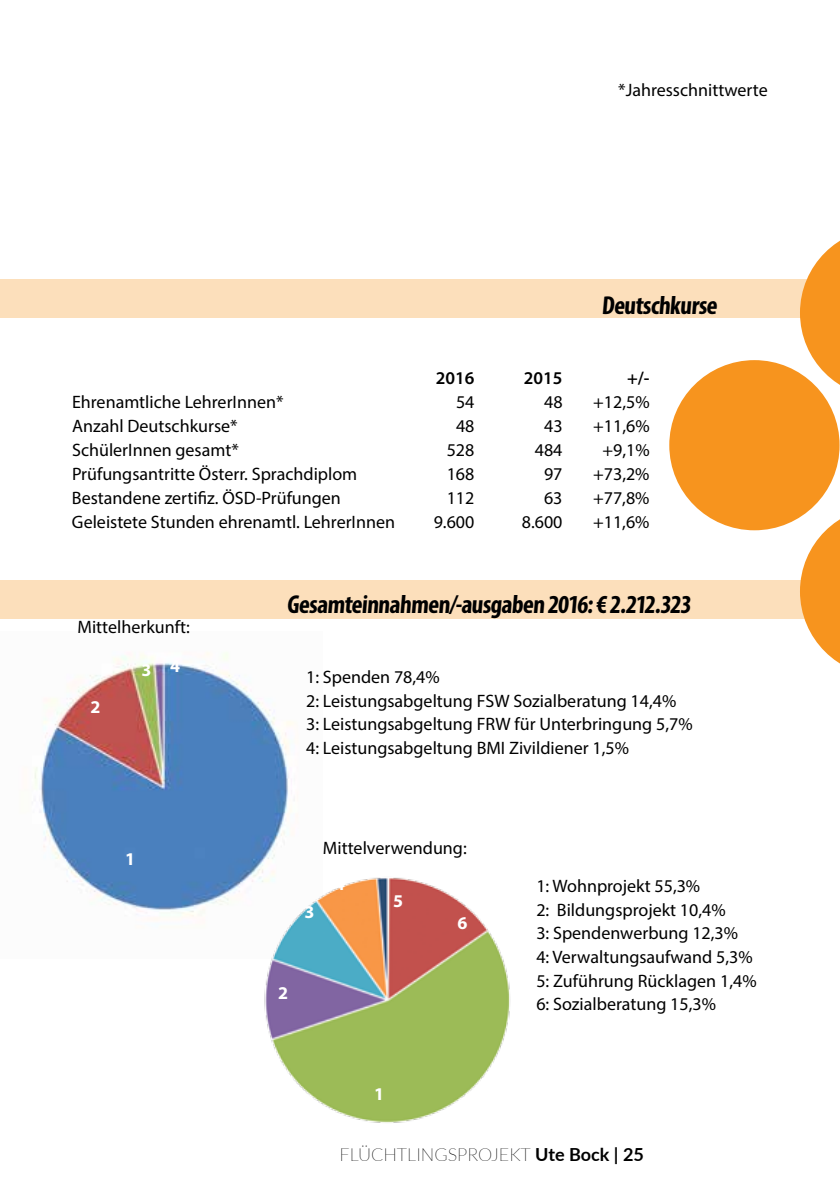
<style>
.page{position:relative;width:840px;height:1191px;background:#fff}
.page>*{position:absolute;margin:0;border:0;box-sizing:border-box;transform-origin:0 0}
.t1{font:700 condensed 26px "Myriad Pro";color:#000}
.t2{font:18px/23.6px "Myriad Pro";color:#000}
.t3{font:100 18px "Lato";color:#000}
.t4{font:600 18px "Myriad Pro";color:#000}
.t5{font:700 18px "Myriad Pro";color:#fff}
.s1{font-weight:700}
</style>
<div class="page">
<div style="left:669px;top:360px;width:170px;height:170px;background:#f7941e;border-radius:50%"></div>
<svg style="left:799px;top:241px;width:40px;height:157px"></svg>
<div style="left:0;top:280px;width:839px;height:38px;background:#fcdfbb"></div>
<div style="left:0;top:580px;width:839px;height:38px;background:#fcdfbb"></div>
<svg style="left:799px;top:506px;width:40px;height:157px"></svg>
<img style="left:34px;top:652px;width:260px;height:268px">
<img style="left:258px;top:871px;width:253px;height:252px">
<p class="t2" style="left:618px;top:78px;width:151px">*Jahresschnittwerte</p>
<h1 class="t1" style="left:601px;top:289px;width:120px">Deutschkurse</h1>
<p class="t4" style="left:435px;top:367px;width:40px">2016</p>
<p class="t4" style="left:523px;top:367px;width:40px">2015</p>
<p class="t4" style="left:626px;top:367px;width:24px">+/-</p>
<p class="t2" style="left:72px;top:390px;width:213px">Ehrenamtliche LehrerInnen*</p>
<p class="t2" style="left:456px;top:390px;width:20px">54</p>
<p class="t2" style="left:544px;top:390px;width:20px">48</p>
<p class="t2" style="left:593px;top:390px;width:58px">+12,5%</p>
<p class="t2" style="left:72px;top:414px;width:167px">Anzahl Deutschkurse*</p>
<p class="t2" style="left:455px;top:414px;width:20px">48</p>
<p class="t2" style="left:543px;top:414px;width:20px">43</p>
<p class="t2" style="left:592px;top:414px;width:58px">+11,6%</p>
<p class="t2" style="left:72px;top:438px;width:168px">SchülerInnen gesamt*</p>
<p class="t2" style="left:446px;top:438px;width:29px">528</p>
<p class="t2" style="left:534px;top:438px;width:29px">484</p>
<p class="t2" style="left:602px;top:438px;width:49px">+9,1%</p>
<p class="t2" style="left:72px;top:462px;width:287px">Prüfungsantritte Österr. Sprachdiplom</p>
<p class="t2" style="left:446px;top:462px;width:29px">168</p>
<p class="t2" style="left:543px;top:462px;width:20px">97</p>
<p class="t2" style="left:592px;top:462px;width:58px">+73,2%</p>
<p class="t2" style="left:72px;top:486px;width:270px">Bestandene zertifiz. ÖSD-Prüfungen</p>
<p class="t2" style="left:446px;top:486px;width:29px">112</p>
<p class="t2" style="left:543px;top:486px;width:20px">63</p>
<p class="t2" style="left:592px;top:486px;width:58px">+77,8%</p>
<p class="t2" style="left:72px;top:510px;width:324px">Geleistete Stunden ehrenamtl. LehrerInnen</p>
<p class="t2" style="left:433px;top:510px;width:42px">9.600</p>
<p class="t2" style="left:521px;top:510px;width:42px">8.600</p>
<p class="t2" style="left:592px;top:510px;width:58px">+11,6%</p>
<p class="t2" style="left:77px;top:615px;width:114px">Mittelherkunft:</p>
<p class="t5" style="left:90px;top:695px;width:11px">2</p>
<p class="t5" style="left:141px;top:658px;width:11px">3</p>
<p class="t5" style="left:170px;top:654px;width:11px">4</p>
<p class="t5" style="left:125px;top:847px;width:11px">1</p>
<h1 class="t1" style="left:287px;top:588px;width:408px">Gesamteinnahmen/-ausgaben 2016:€ 2.212.323</h1>
<p class="t2" style="left:306px;top:665px;width:388px">1: Spenden 78,4%<br>2: Leistungsabgeltung FSW Sozialberatung 14,4% 3: Leistungsabgeltung FRW für Unterbringung 5,7% 4: Leistungsabgeltung BMI Zivildiener 1,5%</p>
<p class="t5" style="left:304px;top:900px;width:11px">3</p>
<p class="t2" style="left:323px;top:835px;width:145px">Mittelverwendung:</p>
<p class="t5" style="left:334px;top:872px;width:11px">4</p>
<p class="t5" style="left:393px;top:889px;width:11px">5</p>
<p class="t5" style="left:457px;top:911px;width:11px">6</p>
<p class="t5" style="left:278px;top:980px;width:11px">2</p>
<p class="t2" style="left:536px;top:874px;width:222px">1: Wohnprojekt 55,3%<br>2: Bildungsprojekt 10,4%<br>3: Spendenwerbung 12,3%<br>4: Verwaltungsaufwand 5,3%<br>5: Zuführung Rücklagen 1,4%<br>6: Sozialberatung 15,3%</p>
<p class="t5" style="left:374px;top:1081px;width:11px">1</p>
<p class="t3" style="left:339px;top:1142px;width:305px">FLÜCHTLINGSPROJEKT <span class="s1">Ute Bock | 25</span></p>
</div>
